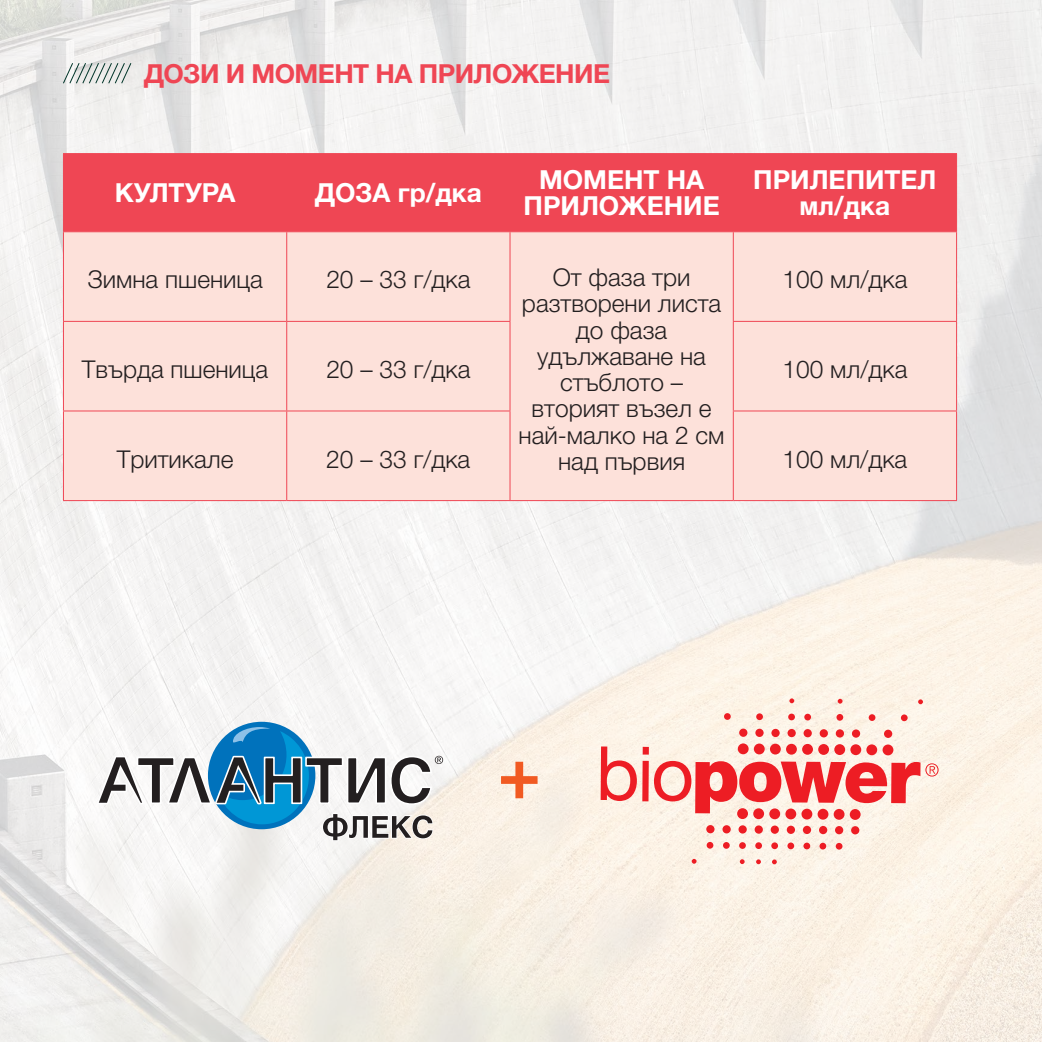
<style>
.page{position:relative;width:1042px;height:1042px;background:#fff}
.page>*{position:absolute;margin:0;border:0;box-sizing:border-box;transform-origin:0 0}
.t1{font:700 72.27px "Helvetica Neue LTW1 G";color:#f15a22}
.t2{font:700 26.25px/26.2px "Helvetica Neue LTW1 G";color:#fff;text-align:center}
.t3{font:700 26.25px "Helvetica Neue LTW1 G";letter-spacing:-.02em;color:#ef4654}
.t4{font:300 24.5px/26.2px "Helvetica Neue OT";color:#231f20;text-align:center}
</style>
<div class="page">
<img style="left:0;top:0;width:1042px;height:1042px">
<div style="left:64px;top:154px;width:892px;height:77px;background:#ef4654"></div>
<div style="left:64px;top:232px;width:892px;height:268px;background:#fde1da"></div>
<hr style="left:286px;top:154px;width:1px;height:77px;background:#ef4654">
<hr style="left:509px;top:154px;width:1px;height:77px;background:#ef4654">
<hr style="left:733px;top:154px;width:1px;height:77px;background:#ef4654">
<hr style="left:63px;top:231px;width:224px;height:1px;background:#ef4654">
<hr style="left:287px;top:231px;width:223px;height:1px;background:#ef4654">
<hr style="left:286px;top:232px;width:1px;height:89px;background:#ef4654">
<hr style="left:510px;top:231px;width:223px;height:1px;background:#ef4654">
<hr style="left:509px;top:232px;width:1px;height:89px;background:#ef4654">
<hr style="left:733px;top:231px;width:224px;height:1px;background:#ef4654">
<hr style="left:733px;top:232px;width:1px;height:89px;background:#ef4654">
<hr style="left:63px;top:321px;width:224px;height:1px;background:#ef4654">
<hr style="left:287px;top:321px;width:223px;height:1px;background:#ef4654">
<hr style="left:286px;top:322px;width:1px;height:88px;background:#ef4654">
<hr style="left:509px;top:322px;width:1px;height:88px;background:#ef4654">
<hr style="left:733px;top:321px;width:224px;height:1px;background:#ef4654">
<hr style="left:733px;top:322px;width:1px;height:88px;background:#ef4654">
<hr style="left:63px;top:410px;width:224px;height:1px;background:#ef4654">
<hr style="left:287px;top:410px;width:223px;height:1px;background:#ef4654">
<hr style="left:286px;top:411px;width:1px;height:89px;background:#ef4654">
<hr style="left:509px;top:411px;width:1px;height:89px;background:#ef4654">
<hr style="left:733px;top:410px;width:224px;height:1px;background:#ef4654">
<hr style="left:733px;top:411px;width:1px;height:89px;background:#ef4654">
<hr style="left:63px;top:232px;width:1px;height:89px;background:#ef4654">
<hr style="left:956px;top:232px;width:1px;height:89px;background:#ef4654">
<hr style="left:63px;top:322px;width:1px;height:88px;background:#ef4654">
<hr style="left:956px;top:322px;width:1px;height:88px;background:#ef4654">
<hr style="left:63px;top:411px;width:1px;height:89px;background:#ef4654">
<hr style="left:63px;top:500px;width:224px;height:1px;background:#ef4654">
<hr style="left:287px;top:500px;width:223px;height:1px;background:#ef4654">
<hr style="left:956px;top:411px;width:1px;height:89px;background:#ef4654">
<hr style="left:733px;top:500px;width:224px;height:1px;background:#ef4654">
<hr style="left:510px;top:500px;width:223px;height:1px;background:#ef4654">
<hr style="left:63px;top:153px;width:224px;height:1px;background:#ef4654">
<hr style="left:63px;top:154px;width:1px;height:77px;background:#ef4654">
<hr style="left:287px;top:153px;width:223px;height:1px;background:#ef4654">
<hr style="left:510px;top:153px;width:223px;height:1px;background:#ef4654">
<hr style="left:733px;top:153px;width:224px;height:1px;background:#ef4654">
<hr style="left:956px;top:154px;width:1px;height:77px;background:#ef4654">
<svg style="left:62px;top:62px;width:70px;height:22px;background:#c9cfcd"></svg>
<svg style="left:738px;top:743px;width:10px;height:11px"></svg>
<svg style="left:754px;top:743px;width:11px;height:11px"></svg>
<svg style="left:770px;top:743px;width:11px;height:11px"></svg>
<div style="left:786px;top:744px;width:11px;height:10px;background:#ed1d24;border-radius:50%"></div>
<div style="left:802px;top:744px;width:11px;height:11px;background:#ed1d24;border-radius:50%"></div>
<div style="left:818px;top:744px;width:11px;height:11px;background:#ed1d24;border-radius:50%"></div>
<div style="left:834px;top:744px;width:11px;height:11px;background:#ed1d24;border-radius:50%"></div>
<svg style="left:850px;top:744px;width:11px;height:11px"></svg>
<svg style="left:866px;top:744px;width:11px;height:11px"></svg>
<svg style="left:882px;top:744px;width:11px;height:11px"></svg>
<div style="left:737px;top:808px;width:11px;height:11px;background:#ed1d24;border-radius:50%"></div>
<div style="left:753px;top:808px;width:11px;height:11px;background:#ed1d24;border-radius:50%"></div>
<div style="left:769px;top:808px;width:11px;height:11px;background:#ed1d24;border-radius:50%"></div>
<div style="left:785px;top:808px;width:11px;height:11px;background:#ed1d24;border-radius:50%"></div>
<div style="left:801px;top:808px;width:11px;height:11px;background:#ed1d24;border-radius:50%"></div>
<div style="left:817px;top:809px;width:11px;height:10px;background:#ed1d24;border-radius:50%"></div>
<div style="left:833px;top:809px;width:11px;height:11px;background:#ed1d24;border-radius:50%"></div>
<div style="left:850px;top:809px;width:10px;height:11px;background:#ed1d24;border-radius:50%"></div>
<div style="left:706px;top:825px;width:8px;height:8px;background:#ed1d24;border-radius:50%"></div>
<div style="left:722px;top:825px;width:9px;height:8px;background:#ed1d24;border-radius:50%"></div>
<div style="left:738px;top:825px;width:9px;height:8px;background:#ed1d24;border-radius:50%"></div>
<svg style="left:754px;top:825px;width:9px;height:9px"></svg>
<div style="left:770px;top:825px;width:9px;height:9px;background:#ed1d24;border-radius:50%"></div>
<div style="left:787px;top:825px;width:8px;height:9px;background:#ed1d24;border-radius:50%"></div>
<div style="left:803px;top:826px;width:8px;height:8px;background:#ed1d24;border-radius:50%"></div>
<div style="left:819px;top:826px;width:8px;height:8px;background:#ed1d24;border-radius:50%"></div>
<div style="left:835px;top:826px;width:8px;height:8px;background:#ed1d24;border-radius:50%"></div>
<div style="left:851px;top:826px;width:8px;height:8px;background:#ed1d24;border-radius:50%"></div>
<div style="left:739px;top:728px;width:8px;height:9px;background:#ed1d24;border-radius:50%"></div>
<div style="left:755px;top:729px;width:8px;height:8px;background:#ed1d24;border-radius:50%"></div>
<div style="left:771px;top:729px;width:9px;height:8px;background:#ed1d24;border-radius:50%"></div>
<div style="left:787px;top:729px;width:9px;height:8px;background:#ed1d24;border-radius:50%"></div>
<div style="left:803px;top:729px;width:9px;height:8px;background:#ed1d24;border-radius:50%"></div>
<div style="left:819px;top:729px;width:9px;height:8px;background:#ed1d24;border-radius:50%"></div>
<div style="left:836px;top:729px;width:8px;height:8px;background:#ed1d24;border-radius:50%"></div>
<div style="left:852px;top:729px;width:8px;height:9px;background:#ed1d24;border-radius:50%"></div>
<div style="left:884px;top:729px;width:8px;height:9px;background:#ed1d24;border-radius:50%"></div>
<div style="left:706px;top:842px;width:7px;height:6px;background:#ed1d24;border-radius:50%"></div>
<div style="left:723px;top:842px;width:7px;height:7px;background:#ed1d24;border-radius:50%"></div>
<div style="left:739px;top:842px;width:7px;height:7px;background:#ed1d24;border-radius:50%"></div>
<div style="left:755px;top:842px;width:7px;height:7px;background:#ed1d24;border-radius:50%"></div>
<div style="left:771px;top:842px;width:7px;height:7px;background:#ed1d24;border-radius:50%"></div>
<div style="left:787px;top:842px;width:7px;height:7px;background:#ed1d24;border-radius:50%"></div>
<div style="left:803px;top:842px;width:7px;height:7px;background:#ed1d24;border-radius:50%"></div>
<div style="left:819px;top:843px;width:7px;height:6px;background:#ed1d24;border-radius:50%"></div>
<svg style="left:836px;top:843px;width:6px;height:6px"></svg>
<svg style="left:692px;top:859px;width:4px;height:5px"></svg>
<svg style="left:740px;top:859px;width:4px;height:5px"></svg>
<svg style="left:756px;top:859px;width:5px;height:5px"></svg>
<svg style="left:772px;top:859px;width:5px;height:5px"></svg>
<div style="left:724px;top:713px;width:7px;height:7px;background:#ed1d24;border-radius:50%"></div>
<div style="left:756px;top:713px;width:7px;height:7px;background:#ed1d24;border-radius:50%"></div>
<div style="left:788px;top:713px;width:7px;height:7px;background:#ed1d24;border-radius:50%"></div>
<div style="left:804px;top:714px;width:7px;height:6px;background:#ed1d24;border-radius:50%"></div>
<div style="left:836px;top:714px;width:7px;height:7px;background:#ed1d24;border-radius:50%"></div>
<div style="left:868px;top:714px;width:7px;height:7px;background:#ed1d24;border-radius:50%"></div>
<div style="left:901px;top:714px;width:6px;height:7px;background:#ed1d24;border-radius:50%"></div>
<svg style="left:789px;top:698px;width:5px;height:5px"></svg>
<svg style="left:837px;top:699px;width:5px;height:4px"></svg>
<svg style="left:918px;top:699px;width:5px;height:5px"></svg>
<svg style="left:601px;top:746px;width:337px;height:67px;background:#f59b97"></svg>
<svg style="left:97px;top:727px;width:346px;height:115px"></svg>
<p class="t3" style="left:144px;top:58px;width:468px">ДОЗИ И МОМЕНТ НА ПРИЛОЖЕНИЕ</p>
<p class="t2" style="left:115px;top:179px;width:122px">КУЛТУРА</p>
<p class="t2" style="left:315px;top:179px;width:168px">ДОЗА гр/дка</p>
<p class="t2" style="left:523px;top:166px;width:198px">МОМЕНТ НА<br>ПРИЛОЖЕНИЕ</p>
<p class="t2" style="left:753px;top:166px;width:185px">ПРИЛЕПИТЕЛ мл/дка</p>
<p class="t4" style="left:87px;top:266px;width:177px">Зимна пшеница</p>
<p class="t4" style="left:326px;top:266px;width:146px">20 – 33 г/дка</p>
<p class="t4" style="left:518px;top:264px;width:208px">От фаза три разтворени листа до фаза удължаване на стъблото – вторият възел е най-малко на 2 см над първия</p>
<p class="t4" style="left:782px;top:266px;width:126px">100 мл/дка</p>
<p class="t4" style="left:82px;top:356px;width:188px">Твърда пшеница</p>
<p class="t4" style="left:326px;top:356px;width:146px">20 – 33 г/дка</p>
<p class="t4" style="left:782px;top:356px;width:126px">100 мл/дка</p>
<p class="t4" style="left:117px;top:445px;width:118px">Тритикале</p>
<p class="t4" style="left:326px;top:445px;width:146px">20 – 33 г/дка</p>
<p class="t4" style="left:782px;top:445px;width:126px">100 мл/дка</p>
<h1 class="t1" style="left:497px;top:728px;width:45px">+</h1>
</div>
